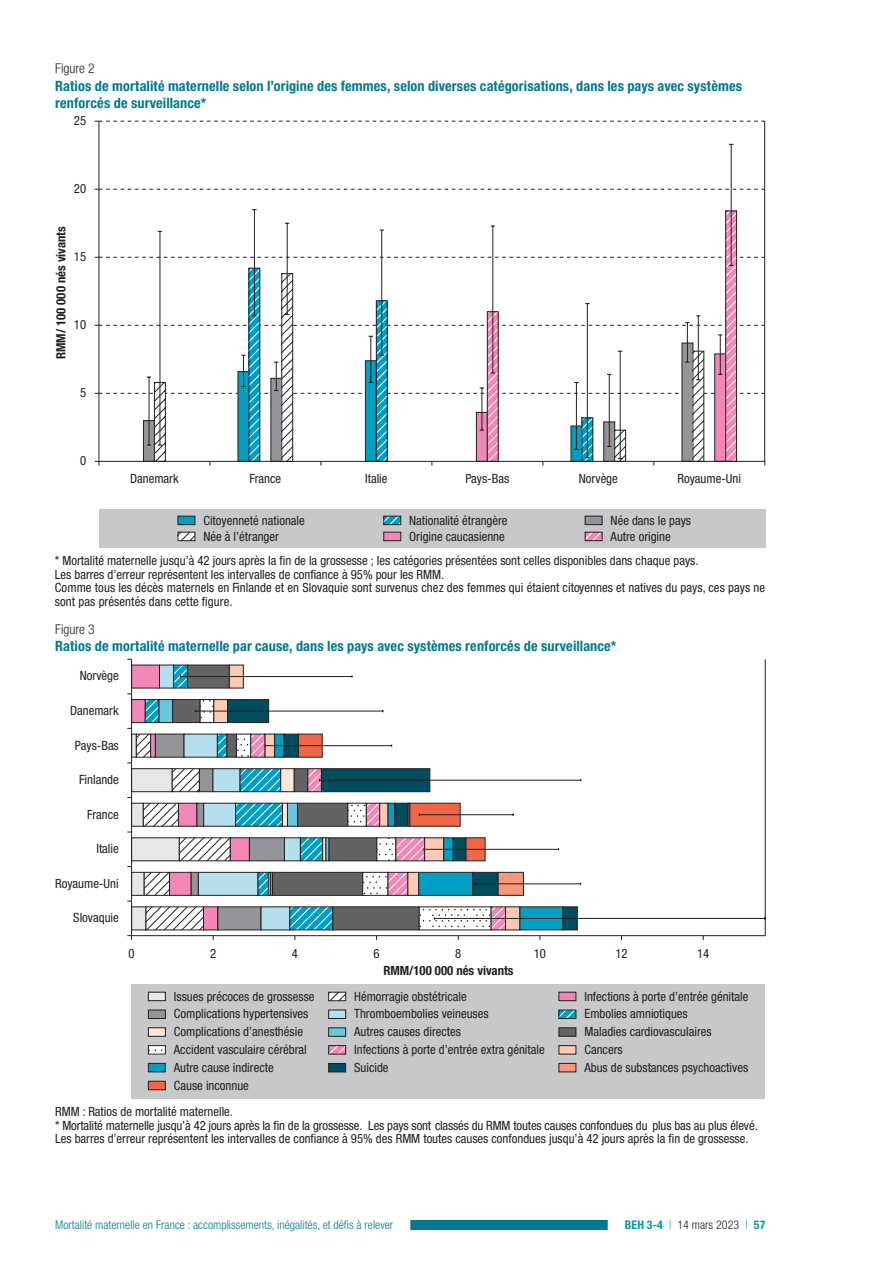
<style>
.page{position:relative;width:893px;height:1263px;background:#fff}
.page>*{position:absolute;margin:0;border:0;box-sizing:border-box;transform-origin:0 0}
.t1{font:700 condensed 14.25px/17.1px "Helvetica Neue LT Std";letter-spacing:.01em;color:#00798d}
.t2{font:300 condensed 13.5px "Helvetica Neue LT Std";color:#231f20}
.t3{font:condensed 12.75px/17.9px "Helvetica Neue LT Std";color:#231f20}
.t4{font:700 condensed 12.75px "Helvetica Neue LT Std";color:#231f20}
.t5{font:300 condensed 12px "Helvetica Neue LT Std";color:#00798d}
.t6{font:300 condensed 12px "Helvetica Neue LT Std";color:#231f20}
.s1{font-weight:700;color:#0096ae}
.s2{color:#0096ae}
</style>
<div class="page">
<div style="left:55px;top:1220px;width:596px;height:10px;background:#00798d"></div>
<div style="left:38px;top:1218px;width:372px;height:13px;background:#fff"></div>
<div style="left:608px;top:1219px;width:175px;height:12px;background:#fff"></div>
<svg style="left:95px;top:121px;width:669px;height:1px"></svg>
<svg style="left:95px;top:189px;width:669px;height:1px"></svg>
<svg style="left:95px;top:257px;width:669px;height:1px"></svg>
<hr style="left:764px;top:121px;width:1px;height:340px;background:#231f20">
<svg style="left:376px;top:300px;width:11px;height:22px"></svg>
<svg style="left:487px;top:311px;width:11px;height:11px"></svg>
<svg style="left:249px;top:268px;width:11px;height:54px"></svg>
<svg style="left:282px;top:273px;width:11px;height:49px"></svg>
<svg style="left:725px;top:211px;width:12px;height:111px"></svg>
<hr style="left:731px;top:144px;width:1px;height:67px;background:#231f20">
<hr style="left:731px;top:211px;width:1px;height:54px;background:#231f20">
<hr style="left:698px;top:316px;width:1px;height:35px;background:#231f20">
<hr style="left:587px;top:304px;width:1px;height:114px;background:#231f20">
<hr style="left:287px;top:274px;width:1px;height:40px;background:#231f20">
<hr style="left:287px;top:223px;width:1px;height:51px;background:#231f20">
<hr style="left:254px;top:268px;width:1px;height:48px;background:#231f20">
<hr style="left:254px;top:210px;width:1px;height:58px;background:#231f20">
<hr style="left:160px;top:231px;width:1px;height:151px;background:#231f20">
<hr style="left:492px;top:312px;width:1px;height:61px;background:#231f20">
<hr style="left:492px;top:226px;width:1px;height:86px;background:#231f20">
<hr style="left:381px;top:301px;width:1px;height:54px;background:#231f20">
<hr style="left:381px;top:230px;width:1px;height:71px;background:#231f20">
<svg style="left:95px;top:322px;width:671px;height:144px"></svg>
<hr style="left:99px;top:461px;width:666px;height:1px;background:#231f20">
<hr style="left:99px;top:121px;width:1px;height:340px;background:#231f20">
<div style="left:99px;top:510px;width:666px;height:38px;background:#c7c8ca"></div>
<div style="left:178px;top:516px;width:17px;height:9px;background:#009fc3;border:1px solid #231f20"></div>
<svg style="left:178px;top:532px;width:17px;height:9px"></svg>
<svg style="left:383px;top:516px;width:18px;height:9px"></svg>
<div style="left:383px;top:532px;width:18px;height:9px;background:#f287b6;border:1px solid #231f20"></div>
<div style="left:585px;top:516px;width:17px;height:9px;background:#939598;border:1px solid #231f20"></div>
<svg style="left:585px;top:532px;width:17px;height:9px"></svg>
<svg style="left:524px;top:779px;width:54px;height:151px"></svg>
<hr style="left:430px;top:780px;width:151px;height:1px;background:#231f20">
<hr style="left:485px;top:849px;width:74px;height:1px;background:#231f20">
<hr style="left:523px;top:883px;width:58px;height:1px;background:#231f20">
<hr style="left:577px;top:918px;width:188px;height:1px;background:#231f20">
<hr style="left:434px;top:918px;width:143px;height:1px;background:#231f20">
<hr style="left:765px;top:659px;width:1px;height:277px;background:#231f20">
<svg style="left:127px;top:659px;width:397px;height:281px"></svg>
<hr style="left:132px;top:935px;width:633px;height:1px;background:#231f20">
<div style="left:132px;top:984px;width:633px;height:115px;background:#c7c8ca"></div>
<svg style="left:328px;top:992px;width:18px;height:9px"></svg>
<div style="left:328px;top:1010px;width:18px;height:9px;background:#b6dfed;border:1px solid #231f20"></div>
<div style="left:328px;top:1027px;width:18px;height:9px;background:#6cc6de;border:1px solid #231f20"></div>
<svg style="left:328px;top:1045px;width:18px;height:9px"></svg>
<div style="left:328px;top:1063px;width:18px;height:9px;background:#004d60;border:1px solid #231f20"></div>
<div style="left:559px;top:992px;width:17px;height:9px;background:#f287b6;border:1px solid #231f20"></div>
<svg style="left:559px;top:1010px;width:17px;height:9px"></svg>
<div style="left:559px;top:1027px;width:17px;height:9px;background:#636366;border:1px solid #231f20"></div>
<div style="left:559px;top:1045px;width:17px;height:9px;background:#fcc9b4;border:1px solid #231f20"></div>
<div style="left:559px;top:1063px;width:17px;height:9px;background:#f6977a;border:1px solid #231f20"></div>
<div style="left:148px;top:992px;width:18px;height:9px;background:#e6e7e9;border:1px solid #231f20"></div>
<div style="left:148px;top:1010px;width:18px;height:9px;background:#939598;border:1px solid #231f20"></div>
<div style="left:148px;top:1027px;width:18px;height:9px;background:#fde7dc;border:1px solid #231f20"></div>
<svg style="left:148px;top:1045px;width:18px;height:9px"></svg>
<div style="left:148px;top:1063px;width:18px;height:9px;background:#009fc3;border:1px solid #231f20"></div>
<div style="left:148px;top:1081px;width:18px;height:9px;background:#f26648;border:1px solid #231f20"></div>
<p class="t2" style="left:55px;top:61px;width:41px">Figure 2</p>
<p class="t1" style="left:55px;top:77px;width:688px">Ratios de mortalité maternelle selon l’origine des femmes, selon diverses catégorisations, dans les pays avec systèmes renforcés de surveillance*</p>
<p class="t3" style="left:74px;top:112px;width:14px">25</p>
<p class="t3" style="left:74px;top:180px;width:14px">20</p>
<p class="t4" style="left:53px;top:359px;width:135px;rotate:-90deg">RMM/ 100 000 nés vivants</p>
<p class="t3" style="left:74px;top:248px;width:14px">15</p>
<p class="t3" style="left:74px;top:316px;width:14px">10</p>
<p class="t3" style="left:80px;top:384px;width:8px">5</p>
<p class="t3" style="left:80px;top:452px;width:8px">0</p>
<p class="t3" style="left:130px;top:470px;width:50px">Danemark</p>
<p class="t3" style="left:249px;top:470px;width:33px">France</p>
<p class="t3" style="left:365px;top:470px;width:24px">Italie</p>
<p class="t3" style="left:465px;top:470px;width:45px">Pays-Bas</p>
<p class="t3" style="left:579px;top:470px;width:41px">Norvège</p>
<p class="t3" style="left:677px;top:470px;width:65px">Royaume-Uni</p>
<p class="t3" style="left:203px;top:512px;width:103px;line-height:16px">Citoyenneté nationale<br>Née à l’étranger</p>
<p class="t3" style="left:409px;top:512px;width:100px;line-height:16px">Nationalité étrangère<br>Origine caucasienne</p>
<p class="t3" style="left:611px;top:512px;width:82px;line-height:16px">Née dans le pays<br>Autre origine</p>
<p class="t3" style="left:55px;top:554px;width:712px;line-height:13.5px">* Mortalité maternelle jusqu’à 42 jours après la fin de la grossesse ; les catégories présentées sont celles disponibles dans chaque pays.<br>Les barres d’erreur représentent les intervalles de confiance à 95% pour les RMM.<br>Comme tous les décès maternels en Finlande et en Slovaquie sont survenus chez des femmes qui étaient citoyennes et natives du pays, ces pays ne sont pas présentés dans cette figure.</p>
<p class="t2" style="left:55px;top:621px;width:41px">Figure 3</p>
<p class="t1" style="left:55px;top:637px;width:563px">Ratios de mortalité maternelle par cause, dans les pays avec systèmes renforcés de surveillance*</p>
<p class="t3" style="left:80px;top:667px;width:41px">Norvège</p>
<p class="t3" style="left:70px;top:701px;width:50px">Danemark</p>
<p class="t3" style="left:75px;top:736px;width:45px">Pays-Bas</p>
<p class="t3" style="left:79px;top:771px;width:41px">Finlande</p>
<p class="t3" style="left:87px;top:805px;width:33px">France</p>
<p class="t3" style="left:96px;top:840px;width:24px">Italie</p>
<p class="t3" style="left:55px;top:874px;width:65px">Royaume-Uni</p>
<p class="t3" style="left:73px;top:909px;width:47px">Slovaquie</p>
<p class="t3" style="left:129px;top:944px;width:8px">0</p>
<p class="t3" style="left:210px;top:944px;width:8px">2</p>
<p class="t3" style="left:292px;top:944px;width:8px">4</p>
<p class="t3" style="left:373px;top:944px;width:8px">6</p>
<p class="t3" style="left:455px;top:944px;width:8px">8</p>
<p class="t3" style="left:534px;top:944px;width:14px">10</p>
<p class="t3" style="left:615px;top:944px;width:14px">12</p>
<p class="t3" style="left:697px;top:944px;width:14px">14</p>
<p class="t4" style="left:383px;top:963px;width:132px">RMM/100 000 nés vivants</p>
<p class="t3" style="left:174px;top:987px;width:142px">Issues précoces de grossesse<br>Complications hypertensives<br>Complications d’anesthésie<br>Accident vasculaire cérébral<br>Autre cause indirecte<br>Cause inconnue</p>
<p class="t3" style="left:354px;top:987px;width:192px">Hémorragie obstétricale<br>Thromboembolies veineuses<br>Autres causes directes<br>Infections à porte d’entrée extra génitale<br>Suicide</p>
<p class="t3" style="left:584px;top:987px;width:165px">Infections à porte d’entrée génitale<br>Embolies amniotiques<br>Maladies cardiovasculaires<br>Cancers<br>Abus de substances psychoactives</p>
<p class="t3" style="left:55px;top:1105px;width:705px;line-height:13.5px">RMM : Ratios de mortalité maternelle.<br>* Mortalité maternelle jusqu’à 42 jours après la fin de la grossesse. Les pays sont classés du RMM toutes causes confondues du plus bas au plus élevé.<br>Les barres d’erreur représentent les intervalles de confiance à 95% des RMM toutes causes confondues jusqu’à 42 jours après la fin de grossesse.</p>
<p class="t5" style="left:55px;top:1218px;width:339px">Mortalité maternelle en France : accomplissements, inégalités, et défis à relever</p>
<p class="t6" style="left:625px;top:1218px;width:142px"><span class="s1">BEH 3-4</span> <span class="s2">|</span> 14 mars 2023 <span class="s2">|</span> <span class="s1">57</span></p>
</div>
